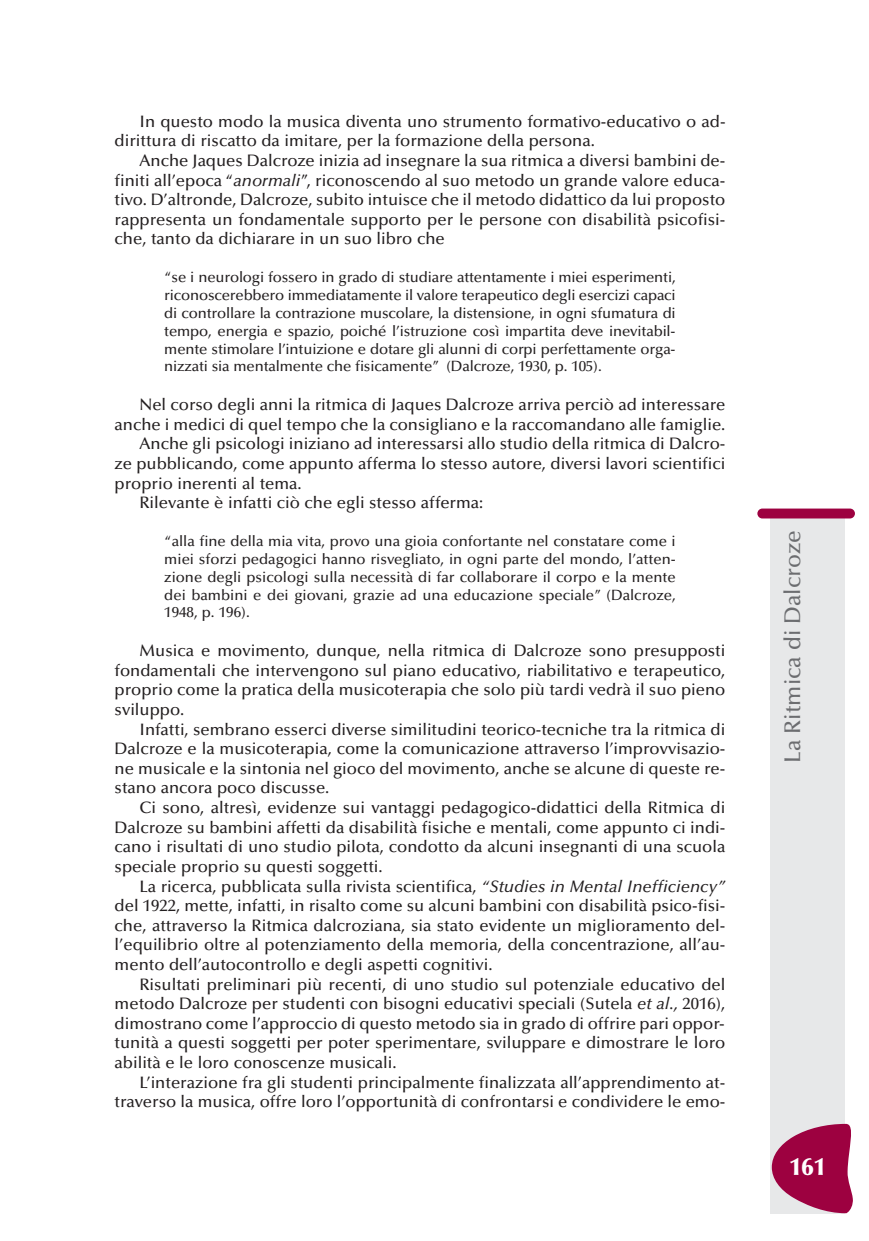
<style>
.page{position:relative;width:869px;height:1241px;background:#fff}
.page>*{position:absolute;margin:0;border:0;box-sizing:border-box;transform-origin:0 0}
.t1{font:900 24.5px "Optima";color:#fff}
.t2{font:500 22.75px "Optima";color:#6c6d70}
.t3{font:500 16.62px/19.6px "Optima";color:#231f20;text-align:justify}
.t4{font:500 14.88px/17.8px "Optima";letter-spacing:-.01em;color:#231f20;text-align:justify}
.s1{font-style:italic}
</style>
<div class="page">
<div style="left:770px;top:516px;width:74px;height:697px;background:#e7e8e9"></div>
<div style="left:757px;top:508px;width:97px;height:10px;background:#9d0140;border-radius:5px"></div>
<svg style="left:771px;top:1123px;width:82px;height:89px"></svg>
<p class="t3" style="left:115px;top:113px;width:612px;text-indent:25px">In questo modo la musica diventa uno strumento formativo-educativo o ad&shy;dirittura di riscatto da imitare, per la formazione della persona.</p>
<p class="t3" style="left:115px;top:152px;width:612px;text-indent:25px">Anche Jaques Dalcroze inizia ad insegnare la sua ritmica a diversi bambini de&shy;finiti all’epoca “<span class="s1">anormali</span>”, riconoscendo al suo metodo un grande valore educa&shy;tivo. D’altronde, Dalcroze, subito intuisce che il metodo didattico da lui proposto rappresenta un fondamentale supporto per le persone con disabilità psicofisi&shy;che, tanto da dichiarare in un suo libro che</p>
<p class="t4" style="left:164px;top:270px;width:512px">“se i neurologi fossero in grado di studiare attentamente i miei esperimenti, riconoscerebbero immediatamente il valore terapeutico degli esercizi capaci di controllare la contrazione muscolare, la distensione, in ogni sfumatura di tempo, energia e spazio, poiché l’istruzione così impartita deve inevitabil&shy;mente stimolare l’intuizione e dotare gli alunni di corpi perfettamente orga&shy;nizzati sia mentalmente che fisicamente” (Dalcroze, 1930, p. 105).</p>
<p class="t3" style="left:139px;top:396px;width:587px">Nel corso degli anni la ritmica di Jaques Dalcroze arriva perciò ad interessare</p>
<p class="t3" style="left:115px;top:416px;width:612px">anche i medici di quel tempo che la consigliano e la raccomandano alle famiglie.</p>
<p class="t3" style="left:139px;top:435px;width:587px">Anche gli psicologi iniziano ad interessarsi allo studio della ritmica di Dalcro-</p>
<p class="t3" style="left:115px;top:455px;width:612px">ze pubblicando, come appunto afferma lo stesso autore, diversi lavori scientifici</p>
<p class="t3" style="left:115px;top:475px;width:188px">proprio inerenti al tema.</p>
<p class="t3" style="left:139px;top:494px;width:345px">Rilevante è infatti ciò che egli stesso afferma:</p>
<p class="t4" style="left:164px;top:533px;width:512px">“alla fine della mia vita, provo una gioia confortante nel constatare come i miei sforzi pedagogici hanno risvegliato, in ogni parte del mondo, l’atten&shy;zione degli psicologi sulla necessità di far collaborare il corpo e la mente dei bambini e dei giovani, grazie ad una educazione speciale” (Dalcroze, 1948, p. 196).</p>
<p class="t3" style="left:115px;top:642px;width:612px;text-indent:25px">Musica e movimento, dunque, nella ritmica di Dalcroze sono presupposti fondamentali che intervengono sul piano educativo, riabilitativo e terapeutico, proprio come la pratica della musicoterapia che solo più tardi vedrà il suo pieno sviluppo.</p>
<p class="t3" style="left:115px;top:720px;width:612px;text-indent:25px">Infatti, sembrano esserci diverse similitudini teorico-tecniche tra la ritmica di Dalcroze e la musicoterapia, come la comunicazione attraverso l’improvvisazio&shy;ne musicale e la sintonia nel gioco del movimento, anche se alcune di queste re&shy;stano ancora poco discusse.</p>
<p class="t3" style="left:115px;top:799px;width:612px;text-indent:25px">Ci sono, altresì, evidenze sui vantaggi pedagogico-didattici della Ritmica di Dalcroze su bambini affetti da disabilità fisiche e mentali, come appunto ci indi&shy;cano i risultati di uno studio pilota, condotto da alcuni insegnanti di una scuola speciale proprio su questi soggetti.</p>
<p class="t3" style="left:115px;top:877px;width:612px;text-indent:25px">La ricerca, pubblicata sulla rivista scientifica, <span class="s1">“Studies in Mental Inefficiency” </span>del 1922, mette, infatti, in risalto come su alcuni bambini con disabilità psico-fisi&shy;che, attraverso la Ritmica dalcroziana, sia stato evidente un miglioramento del&shy;l’equilibrio oltre al potenziamento della memoria, della concentrazione, all’au&shy;mento dell’autocontrollo e degli aspetti cognitivi.</p>
<p class="t3" style="left:114px;top:975px;width:612px;text-indent:25px">Risultati preliminari più recenti, di uno studio sul potenziale educativo del metodo Dalcroze per studenti con bisogni educativi speciali (Sutela <span class="s1">et al.,</span> 2016), dimostrano come l’approccio di questo metodo sia in grado di offrire pari oppor&shy;tunità a questi soggetti per poter sperimentare, sviluppare e dimostrare le loro abilità e le loro conoscenze musicali.</p>
<p class="t3" style="left:115px;top:1073px;width:612px;text-align:right">L’interazione fra gli studenti principalmente finalizzata all’apprendimento at&shy;traverso la musica, offre loro l’opportunità di confrontarsi e condividere le emo-</p>
<h2 class="t2" style="left:783px;top:762px;width:233px;rotate:-90deg">La Ritmica di Dalcroze</h2>
<h1 class="t1" style="left:789px;top:1156px;width:38px">161</h1>
</div>
